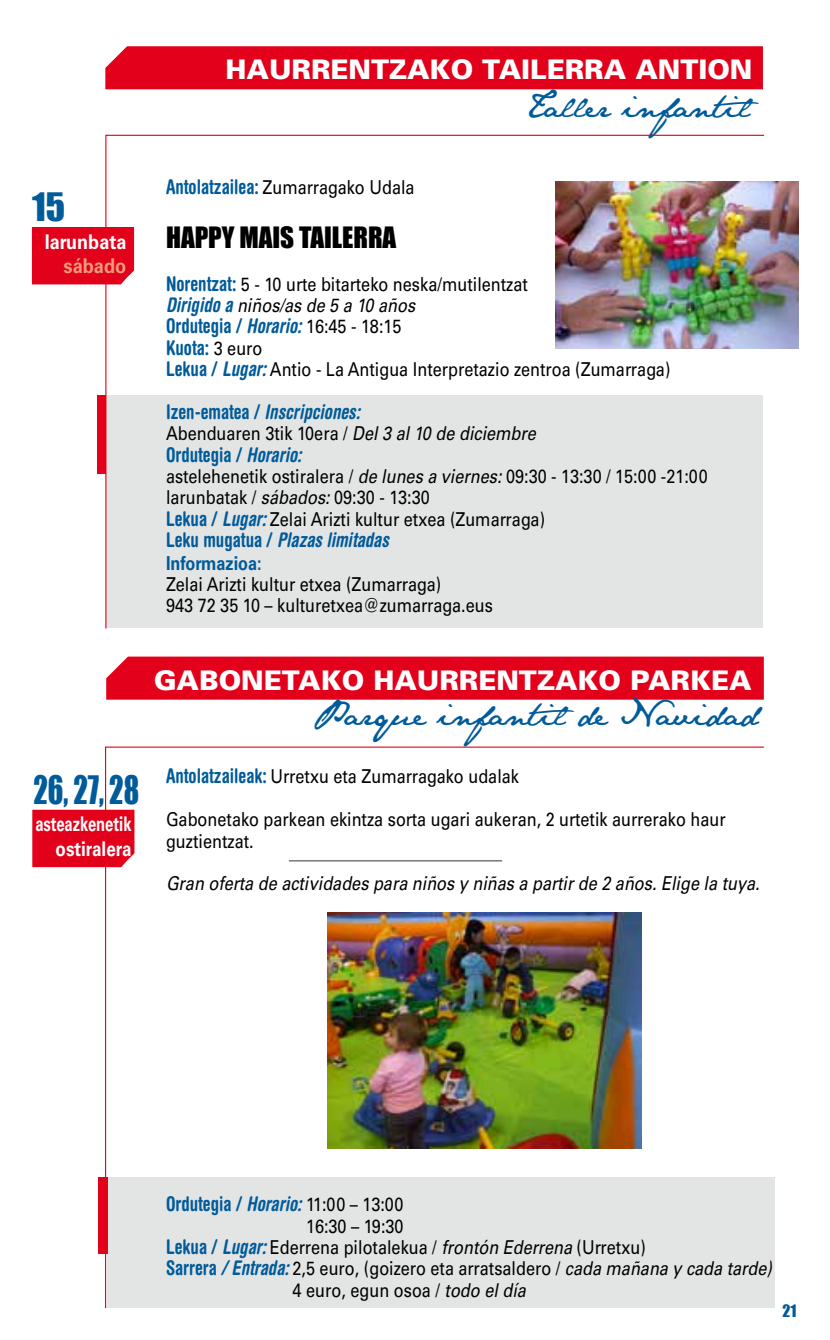
<style>
.page{position:relative;width:830px;height:1340px;background:#fff}
.page>*{position:absolute;margin:0;border:0;box-sizing:border-box;transform-origin:0 0}
.t1{font:36px "Impact";color:#005b9a;scale:.8 1}
.t2{font:36px "Impact";color:#005b9a}
.t3{font:italic 31.5px "Jane Austen";color:#005b9a}
.t4{font:900 27px "Univers";color:#fff}
.t5{font:27px "Impact";color:#000}
.t6{font:italic 700 condensed 20.25px "Helvetica Rounded LT Std";color:#005b9a;scale:.9 1}
.t7{font:700 condensed 20.25px "Helvetica Rounded LT Std";color:#005b9a;scale:.9 1}
.t8{font:700 20.25px/24.3px "Univers";color:#fff;text-align:right;scale:.73 1}
.t9{font:700 20.25px "Univers";color:#fff;scale:.89 1}
.t10{font:700 20.25px "Univers";color:#f29a79;scale:.9 1}
.t11{font:19.12px/21.4px "Univers";color:#000;scale:.85 1}
.t12{font:italic 19.12px "Univers";color:#000;scale:.85 1}
.t13{font:700 19.12px "Univers";color:#005b9a;scale:.85 1}
.t14{font:15.75px "Impact";color:#005b9a}
.s1{font-family:"Helvetica Rounded LT Std";font-weight:700;font-stretch:condensed;font-size:20.25px;color:#005b9a}
.s2{font-family:"Helvetica Rounded LT Std";font-weight:700;font-style:italic;font-stretch:condensed;font-size:20.25px;color:#005b9a}
.s3{font-style:italic}
.s4{font-family:"Univers";font-weight:400;font-stretch:normal;font-size:19.12px;color:#000}
.s5{font-style:normal}
</style>
<div class="page">
<div style="left:98px;top:1177px;width:9px;height:77px;background:#e2001a"></div>
<div style="left:97px;top:395px;width:9px;height:79px;background:#e2001a"></div>
<div style="left:105px;top:46px;width:657px;height:43px;background:#e2001a"></div>
<svg style="left:105px;top:134px;width:659px;height:495px"></svg>
<img style="left:104px;top:746px;width:660px;height:563px">
<div style="left:106px;top:656px;width:657px;height:43px;background:#e2001a"></div>
<img style="left:555px;top:182px;width:242px;height:166px">
<div style="left:32px;top:227px;width:102px;height:57px;background:#e2001a"></div>
<hr style="left:289px;top:860px;width:213px;height:1px;background:#4b4b4d">
<div style="left:32px;top:809px;width:102px;height:58px;background:#e2001a"></div>
<h1 class="t2" style="left:32px;top:185px;width:35px">15</h1>
<p class="t9" style="left:45px;top:229px;width:93px">larunbata</p>
<p class="t10" style="left:63px;top:254px;width:71px">sábado</p>
<h3 class="t4" style="left:225px;top:53px;width:528px">HAURRENTZAKO TAILERRA ANTION</h3>
<h2 class="t3" style="left:526px;top:88px;width:247px">Tallerinfantil</h2>
<p class="t11" style="left:166px;top:176px;width:294px"><span class="s1">Antolatzailea:</span> Zumarragako Udala</p>
<h3 class="t5" style="left:166px;top:220px;width:232px">HAPPY MAIS TAILERRA</h3>
<p class="t11" style="left:166px;top:273px;width:427px"><span class="s1">Norentzat:</span> 5 - 10 urte bitarteko neska/mutilentzat<br><span class="s2">Dirigido a</span> <span class="s3">niños/as de 5 a 10 años<br></span><span class="s1">Ordutegia /</span> <span class="s2">Horario:</span> 16:45 - 18:15</p>
<p class="t7" style="left:166px;top:335px;width:109px">Kuota: <span class="s4">3 euro</span></p>
<p class="t11" style="left:166px;top:359px;width:594px"><span class="s1">Lekua /</span> <span class="s2">Lugar:</span> Antio - La Antigua Interpretazio zentroa (Zumarraga)</p>
<p class="t6" style="left:166px;top:399px;width:217px"><span class="s5">Izen-ematea /</span> Inscripciones:</p>
<p class="t11" style="left:166px;top:423px;width:436px">Abenduaren 3tik 10era / <span class="s3">Del 3 al 10 de diciembre</span></p>
<p class="t7" style="left:166px;top:442px;width:152px">Ordutegia / <span class="s3">Horario:</span></p>
<p class="t11" style="left:166px;top:465px;width:638px">astelehenetik ostiralera / <span class="s3">de lunes a viernes:</span> 09:30 - 13:30 / 15:00 -21:00 larunbatak / <span class="s3">sábados:</span> 09:30 - 13:30<br><span class="s1">Lekua /</span> <span class="s2">Lugar:</span> Zelai Arizti kultur etxea (Zumarraga)</p>
<p class="t6" style="left:166px;top:527px;width:249px"><span class="s5">Leku mugatua /</span> Plazas limitadas</p>
<p class="t13" style="left:166px;top:551px;width:114px">Informazioa:</p>
<p class="t11" style="left:166px;top:573px;width:386px">Zelai Arizti kultur etxea (Zumarraga)<br>943 72 35 10 – kulturetxea@zumarraga.eus</p>
<h1 class="t1" style="left:33px;top:767px;width:133px">26, 27, 28</h1>
<p class="t8" style="left:35px;top:812px;width:133px">asteazkenetik ostiralera</p>
<h3 class="t4" style="left:154px;top:663px;width:598px">GABONETAKO HAURRENTZAKO PARKEA</h3>
<h2 class="t3" style="left:312px;top:696px;width:466px">Parqueinfantil deNavidad</h2>
<p class="t11" style="left:166px;top:766px;width:416px"><span class="s1">Antolatzaileak:</span> Urretxu eta Zumarragako udalak</p>
<p class="t11" style="left:166px;top:809px;width:659px">Gabonetako parkean ekintza sorta ugari aukeran, 2 urtetik aurrerako haur guztientzat.</p>
<p class="t12" style="left:166px;top:872px;width:699px">Gran oferta de actividades para niños y niñas a partir de 2 años. Elige la tuya.</p>
<p class="t11" style="left:166px;top:1193px;width:281px"><span class="s1">Ordutegia /</span> <span class="s2">Horario:</span> 11:00 – 13:00</p>
<p class="t11" style="left:306px;top:1215px;width:116px">16:30 – 19:30</p>
<p class="t11" style="left:166px;top:1236px;width:565px"><span class="s1">Lekua /</span> <span class="s2">Lugar:</span> Ederrena pilotalekua / <span class="s3">frontón Ederrena</span> (Urretxu)</p>
<p class="t11" style="left:166px;top:1257px;width:714px"><span class="s1">Sarrera</span> <span class="s2">/ Entrada:</span> 2,5 euro, (goizero eta arratsaldero / <span class="s3">cada mañana y cada tarde)</span></p>
<p class="t11" style="left:292px;top:1279px;width:276px">4 euro, egun osoa / <span class="s3">todo el día</span></p>
<p class="t14" style="left:782px;top:1301px;width:15px">21</p>
</div>
